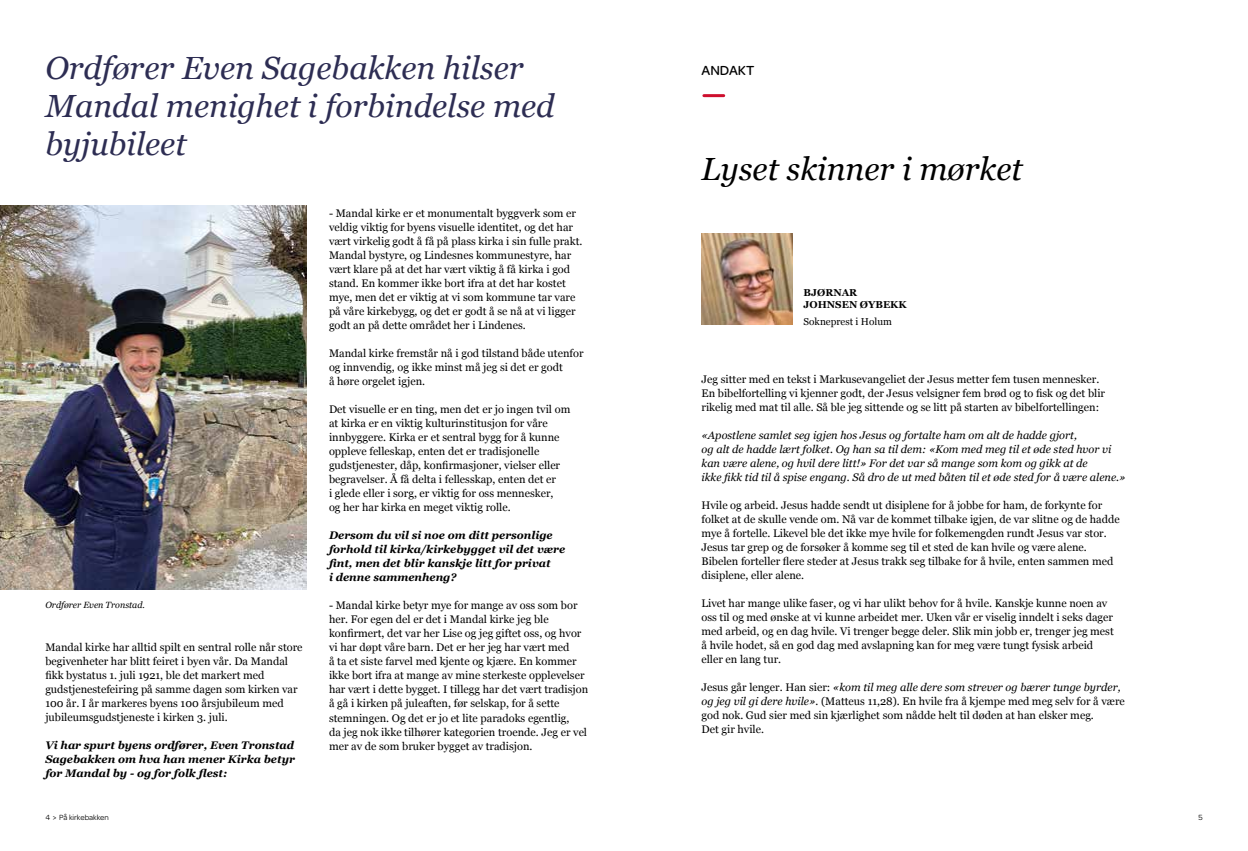
<style>
.page{position:relative;width:1248px;height:851px;background:#fff}
.page>*{position:absolute;margin:0;border:0;box-sizing:border-box;transform-origin:0 0}
.t1{font:italic 32px/38px "Georgia";color:#2d2d53}
.t2{font:italic 32px "Georgia";color:#000}
.t3{font:500 14px "Omnes";color:#000}
.t4{font:11px/14px "Georgia";color:#000}
.t5{font:italic 11px/14px "Georgia";color:#000}
.t6{font:italic 700 11px/14px "Georgia";color:#000;text-align:justify}
.t7{font:700 10px/12px "Georgia";color:#000}
.t8{font:10px "Georgia";color:#000}
.t9{font:italic 9px "Georgia";color:#000}
.t10{font:8px "Omnes";color:#000}
.s1{font-style:italic}
</style>
<div class="page">
<img style="left:0;top:205px;width:306px;height:384px">
<hr style="left:703px;top:94px;width:20px;height:3px;background:#ce0e2d">
<img style="left:701px;top:233px;width:91px;height:91px">
<h1 class="t1" style="left:45px;top:47px;width:510px">Ordfører Even Sagebakken hilser<br>Mandal menighet i forbindelse med byjubileet</h1>
<p class="t9" style="left:45px;top:598px;width:101px">Ordfører Even Tronstad.</p>
<p class="t4" style="left:45px;top:640px;width:259px">Mandal kirke har alltid spilt en sentral rolle når store begivenheter har blitt feiret i byen vår. Da Mandal fikk bystatus 1. juli 1921, ble det markert med gudstjenestefeiring på samme dagen som kirken var 100 år. I år markeres byens 100 årsjubileum med jubileumsgudstjeneste i kirken 3. juli.</p>
<p class="t6" style="left:45px;top:738px;width:251px">Vi har spurt byens ordfører, Even Tronstad Sagebakken om hva han mener Kirka betyr for Mandal by - og for folk flest:</p>
<p class="t4" style="left:329px;top:206px;width:255px">- Mandal kirke er et monumentalt byggverk som er veldig viktig for byens visuelle identitet, og det har vært virkelig godt å få på plass kirka i sin fulle prakt.<br>Mandal bystyre, og Lindesnes kommunestyre, har vært klare på at det har vært viktig å få kirka i god stand. En kommer ikke bort ifra at det har kostet mye, men det er viktig at vi som kommune tar vare på våre kirkebygg, og det er godt å se nå at vi ligger godt an på dette området her i Lindenes.</p>
<p class="t4" style="left:329px;top:346px;width:256px">Mandal kirke fremstår nå i god tilstand både utenfor og innvendig, og ikke minst må jeg si det er godt<br>å høre orgelet igjen.</p>
<p class="t4" style="left:329px;top:402px;width:243px">Det visuelle er en ting, men det er jo ingen tvil om at kirka er en viktig kulturinstitusjon for våre innbyggere. Kirka er et sentral bygg for å kunne oppleve felleskap, enten det er tradisjonelle gudstjenester, dåp, konfirmasjoner, vielser eller begravelser. Å få delta i fellesskap, enten det er<br>i glede eller i sorg, er viktig for oss mennesker,<br>og her har kirka en meget viktig rolle.</p>
<p class="t6" style="left:329px;top:528px;width:238px;text-align:left">Dersom du vil si noe om ditt personlige forhold til kirka/kirkebygget vil det være fint, men det blir kanskje litt for privat<br>i denne sammenheng?</p>
<p class="t4" style="left:329px;top:598px;width:261px">- Mandal kirke betyr mye for mange av oss som bor her. For egen del er det i Mandal kirke jeg ble konfirmert, det var her Lise og jeg giftet oss, og hvor vi har døpt våre barn. Det er her jeg har vært med<br>å ta et siste farvel med kjente og kjære. En kommer ikke bort ifra at mange av mine sterkeste opplevelser har vært i dette bygget. I tillegg har det vært tradisjon å gå i kirken på juleaften, før selskap, for å sette stemningen. Og det er jo et lite paradoks egentlig,<br>da jeg nok ikke tilhører kategorien troende. Jeg er vel mer av de som bruker bygget av tradisjon.</p>
<p class="t3" style="left:701px;top:60px;width:54px">ANDAKT</p>
<h1 class="t2" style="left:701px;top:146px;width:322px">Lyset skinner i mørket</h1>
<p class="t7" style="left:803px;top:285px;width:104px">BJØRNAR<br>JOHNSEN ØYBEKK</p>
<p class="t8" style="left:803px;top:314px;width:90px">Sokneprest i Holum</p>
<p class="t4" style="left:701px;top:371px;width:405px">Jeg sitter med en tekst i Markusevangeliet der Jesus metter fem tusen mennesker.<br>En bibelfortelling vi kjenner godt, der Jesus velsigner fem brød og to fisk og det blir rikelig med mat til alle. Så ble jeg sittende og se litt på starten av bibelfortellingen:</p>
<p class="t5" style="left:701px;top:427px;width:425px">«Apostlene samlet seg igjen hos Jesus og fortalte ham om alt de hadde gjort,<br>og alt de hadde lært folket. Og han sa til dem: «Kom med meg til et øde sted hvor vi kan være alene, og hvil dere litt!» For det var så mange som kom og gikk at de<br>ikke fikk tid til å spise engang. Så dro de ut med båten til et øde sted for å være alene.»</p>
<p class="t4" style="left:701px;top:497px;width:420px">Hvile og arbeid. Jesus hadde sendt ut disiplene for å jobbe for ham, de forkynte for folket at de skulle vende om. Nå var de kommet tilbake igjen, de var slitne og de hadde mye å fortelle. Likevel ble det ikke mye hvile for folkemengden rundt Jesus var stor.<br>Jesus tar grep og de forsøker å komme seg til et sted de kan hvile og være alene.<br>Bibelen forteller flere steder at Jesus trakk seg tilbake for å hvile, enten sammen med disiplene, eller alene.</p>
<p class="t4" style="left:701px;top:595px;width:414px">Livet har mange ulike faser, og vi har ulikt behov for å hvile. Kanskje kunne noen av oss til og med ønske at vi kunne arbeidet mer. Uken vår er viselig inndelt i seks dager med arbeid, og en dag hvile. Vi trenger begge deler. Slik min jobb er, trenger jeg mest å hvile hodet, så en god dag med avslapning kan for meg være tungt fysisk arbeid eller en lang tur.</p>
<p class="t4" style="left:701px;top:679px;width:425px">Jesus går lenger. Han sier: <span class="s1">«kom til meg alle dere som strever og bærer tunge byrder, og jeg vil gi dere hvile».</span> (Matteus 11,28). En hvile fra å kjempe med meg selv for å være god nok. Gud sier med sin kjærlighet som nådde helt til døden at han elsker meg.<br>Det gir hvile.</p>
<p class="t10" style="left:45px;top:811px;width:65px">4 &gt; På kirkebakken</p>
<p class="t10" style="left:1198px;top:811px;width:6px">5</p>
</div>
